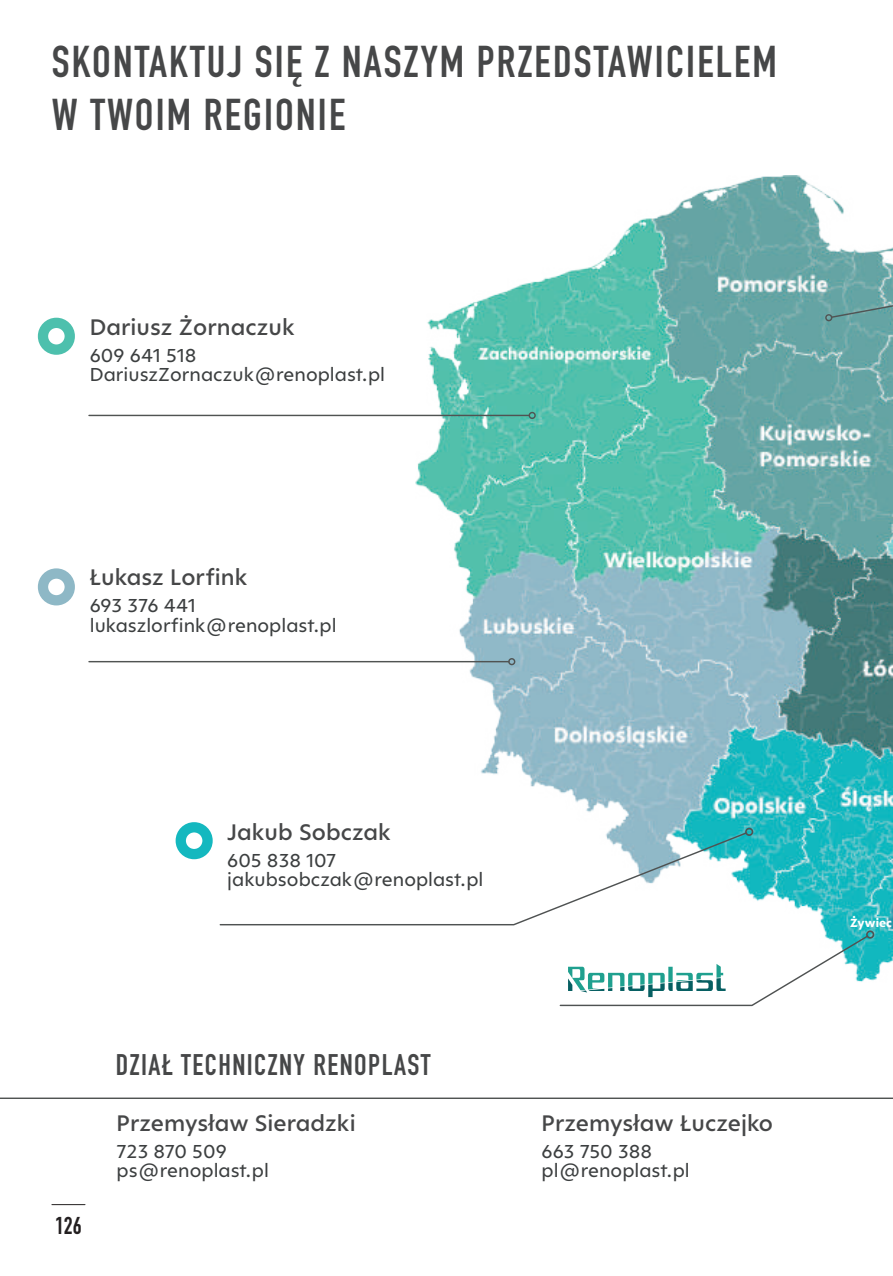
<style>
.page{position:relative;width:893px;height:1276px;background:#fff}
.page>*{position:absolute;margin:0;border:0;box-sizing:border-box;transform-origin:0 0}
.t1{font:700 43.8px/52.8px "DIN Condensed";letter-spacing:.05em;color:#464748}
.t2{font:700 29.4px "DIN Condensed";letter-spacing:.05em;color:#464748}
.t3{font:700 24px "DIN Condensed";color:#231f20}
.t4{font:600 23.1px "Ricardo ALT";color:#464748}
.t5{font:500 19.2px/19.2px "Ricardo ALT";color:#3c3f40}
.t6{font:800 12px "Ricardo ALT";color:#fff}
</style>
<div class="page">
<hr style="left:52px;top:1204px;width:33px;height:1px;background:#231f20">
<img style="left:415px;top:175px;width:478px;height:806px">
<svg style="left:219px;top:831px;width:529px;height:95px"></svg>
<div style="left:745px;top:827px;width:8px;height:9px;border:2px solid #4f5252;border-radius:50%"></div>
<hr style="left:89px;top:661px;width:420px;height:1px;background:#505352">
<div style="left:508px;top:658px;width:7px;height:7px;border:1px solid #505352;border-radius:50%"></div>
<hr style="left:89px;top:415px;width:440px;height:1px;background:#505352">
<div style="left:529px;top:412px;width:7px;height:7px;border:1px solid #505352;border-radius:50%"></div>
<div style="left:38px;top:568px;width:37px;height:37px;border:10px solid #8eb8c6;border-radius:50%"></div>
<div style="left:38px;top:318px;width:37px;height:37px;border:10px solid #4dc0ad;border-radius:50%"></div>
<div style="left:176px;top:822px;width:37px;height:37px;border:10px solid #14b8bf;border-radius:50%"></div>
<div style="left:866px;top:930px;width:8px;height:8px;border:2px solid #4f5252;border-radius:50%"></div>
<svg style="left:559px;top:934px;width:310px;height:73px"></svg>
<hr style="left:0;top:1097px;width:893px;height:2px;background:#505352">
<svg style="left:830px;top:228px;width:63px;height:91px"></svg>
<div style="left:825px;top:314px;width:7px;height:7px;border:1px solid #505454;border-radius:50%"></div>
<h1 class="t1" style="left:52px;top:35px;width:727px">SKONTAKTUJ SIĘ Z NASZYM PRZEDSTAWICIELEM<br>W TWOIM REGIONIE</h1>
<p class="t4" style="left:90px;top:314px;width:207px">Dariusz Żornaczuk</p>
<p class="t5" style="left:90px;top:346px;width:297px">609 641 518<br>DariuszZornaczuk@renoplast.pl</p>
<p class="t4" style="left:90px;top:564px;width:159px">Łukasz Lorfink</p>
<p class="t5" style="left:90px;top:596px;width:248px">693 376 441 lukaszlorfink@renoplast.pl</p>
<p class="t4" style="left:227px;top:818px;width:165px">Jakub Sobczak</p>
<p class="t5" style="left:227px;top:851px;width:258px">605 838 107 jakubsobczak@renoplast.pl</p>
<p class="t3" style="left:55px;top:1209px;width:28px">126</p>
<h2 class="t2" style="left:116px;top:1044px;width:316px">DZIAŁ TECHNICZNY RENOPLAST</h2>
<p class="t4" style="left:117px;top:1108px;width:241px">Przemysław Sieradzki</p>
<p class="t5" style="left:117px;top:1141px;width:154px">723 870 509 ps@renoplast.pl</p>
<p class="t4" style="left:542px;top:1108px;width:233px">Przemysław Łuczejko</p>
<p class="t5" style="left:542px;top:1141px;width:150px">663 750 388 pl@renoplast.pl</p>
<p class="t6" style="left:850px;top:915px;width:43px">Żywiec</p>
</div>
